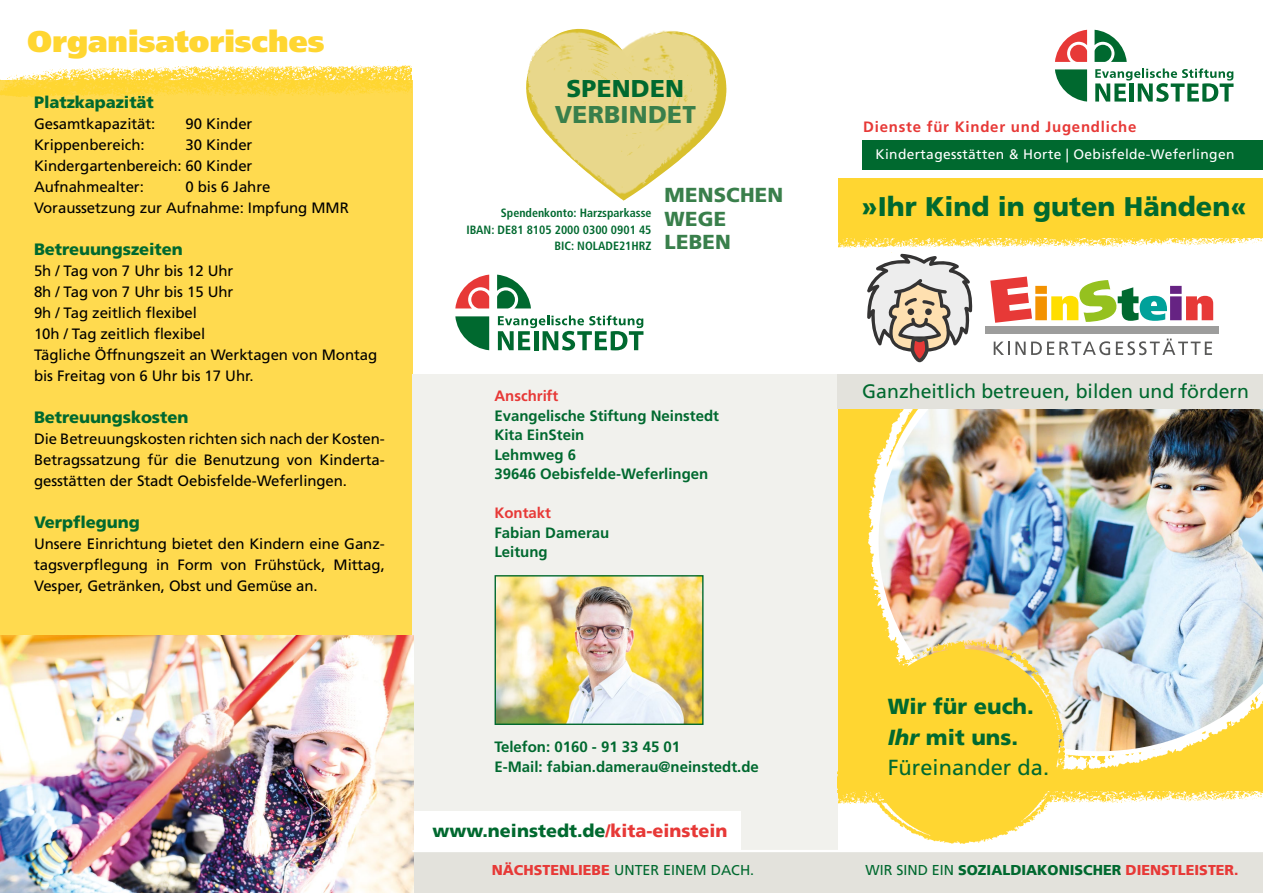
<style>
.page{position:relative;width:1263px;height:893px;background:#fff}
.page>*{position:absolute;margin:0;border:0;box-sizing:border-box;transform-origin:0 0}
.t1{font:900 30px "Frutiger LT Pro";color:#ffd631}
.t2{font:900 27px "Frutiger LT Pro";color:#00692f}
.t3{font:900 24.3px "Frutiger LT Pro";letter-spacing:.01em;color:#397f4b}
.t4{font:900 24.3px "Frutiger LT Pro";letter-spacing:.01em;color:#00692f}
.t5{font:900 21.9px/30.6px "Frutiger LT Pro";color:#00692f}
.t6{font:900 20.25px/23.7px "Frutiger LT Pro";letter-spacing:.01em;color:#397f4b}
.t7{font:19.5px "Frutiger LT Pro";color:#00692f}
.t8{font:900 18px "Frutiger LT";color:#00692f}
.t9{font:900 16.5px "Frutiger LT Pro";letter-spacing:-.005em;color:#00692f}
.t10{font:15px/21px "Frutiger LT Pro";letter-spacing:-.005em;color:#000;text-align:justify}
.t11{font:700 15px/19.5px "Frutiger LT Pro";color:#00692f}
.t12{font:700 15px "Frutiger LT Pro";letter-spacing:.05em;color:#e73937}
.t13{font:700 15px "Frutiger LT Pro";color:#e73937}
.t14{font:14.25px "Frutiger LT";color:#00692f}
.t15{font:900 14.25px "Frutiger LT";color:#00692f}
.t16{font:13.8px "Frutiger LT Pro";letter-spacing:.025em;color:#fff}
.t17{font:700 condensed 12px/16.5px "Frutiger LT Pro";color:#00692f;text-align:right}
.s1{color:#e73937}
.s2{font-style:italic}
.s3{font-weight:400}
.s4{font-weight:900;color:#e73937}
</style>
<div class="page">
<div style="left:0;top:81px;width:412px;height:609px;background:#ffda4f"></div>
<img style="left:0;top:60px;width:411px;height:37px">
<img style="left:843px;top:409px;width:420px;height:361px">
<img style="left:874px;top:409px;width:389px;height:347px">
<div style="left:412px;top:374px;width:426px;height:483px;background:#f1f1ed"></div>
<svg style="left:497px;top:275px;width:34px;height:33px"></svg>
<svg style="left:455px;top:275px;width:34px;height:33px"></svg>
<svg style="left:455px;top:316px;width:34px;height:34px"></svg>
<svg style="left:498px;top:315px;width:145px;height:35px"></svg>
<div style="left:412px;top:851px;width:851px;height:42px;background:#e3e2dc"></div>
<img style="left:497px;top:577px;width:204px;height:146px">
<div style="left:495px;top:575px;width:208px;height:150px;border:1px solid #00692f"></div>
<div style="left:409px;top:811px;width:331px;height:40px;background:#fff"></div>
<img style="left:526px;top:28px;width:201px;height:173px">
<img style="left:0;top:636px;width:414px;height:257px">
<hr style="left:412px;top:850px;width:851px;height:2px;background:#fff">
<div style="left:839px;top:179px;width:424px;height:59px;background:#ffd631"></div>
<div style="left:863px;top:140px;width:400px;height:30px;background:#00692f"></div>
<svg style="left:1094px;top:30px;width:33px;height:32px"></svg>
<svg style="left:1055px;top:30px;width:32px;height:32px"></svg>
<svg style="left:1055px;top:69px;width:32px;height:33px"></svg>
<svg style="left:1095px;top:68px;width:138px;height:34px"></svg>
<svg style="left:990px;top:277px;width:223px;height:46px"></svg>
<div style="left:985px;top:326px;width:233px;height:8px;background:#9d9d9c"></div>
<svg style="left:994px;top:342px;width:31px;height:13px"></svg>
<svg style="left:1031px;top:341px;width:79px;height:14px"></svg>
<svg style="left:1116px;top:339px;width:96px;height:16px"></svg>
<svg style="left:867px;top:273px;width:105px;height:89px"></svg>
<img style="left:839px;top:238px;width:423px;height:35px">
<div style="left:838px;top:374px;width:425px;height:35px;background:#e3e2dc"></div>
<img style="left:838px;top:772px;width:425px;height:32px">
<img style="left:861px;top:640px;width:204px;height:204px">
<h1 class="t1" style="left:28px;top:23px;width:298px">Organisatorisches</h1>
<p class="t9" style="left:34px;top:92px;width:121px">Platzkapazität</p>
<p class="t10" style="left:34px;top:113px;width:123px">Gesamtkapazität:</p>
<p class="t10" style="left:186px;top:113px;width:68px">90 Kinder</p>
<p class="t10" style="left:34px;top:134px;width:112px">Krippenbereich:</p>
<p class="t10" style="left:34px;top:134px;width:220px;text-indent:152px">30 Kinder Kindergartenbereich: 60 Kinder Aufnahmealter:</p>
<p class="t10" style="left:34px;top:176px;width:316px;text-indent:152px">0 bis 6 Jahre<br>Voraussetzung zur Aufnahme: Impfung MMR</p>
<p class="t9" style="left:34px;top:239px;width:150px">Betreuungszeiten</p>
<p class="t10" style="left:34px;top:260px;width:345px;text-align:left">5h / Tag von 7 Uhr bis 12 Uhr<br>8h / Tag von 7 Uhr bis 15 Uhr<br>9h / Tag zeitlich flexibel<br>10h / Tag zeitlich flexibel<br>Tägliche Öffnungszeit an Werktagen von Montag bis Freitag von 6 Uhr bis 17 Uhr.</p>
<p class="t9" style="left:34px;top:407px;width:156px">Betreuungskosten</p>
<p class="t10" style="left:34px;top:428px;width:352px">Die Betreuungskosten richten sich nach der Kosten-Betragssatzung für die Benutzung von Kinderta&shy;gesstätten der Stadt Oebisfelde-Weferlingen.</p>
<p class="t9" style="left:34px;top:512px;width:107px">Verpflegung</p>
<p class="t10" style="left:34px;top:533px;width:352px">Unsere Einrichtung bietet den Kindern eine Ganz&shy;tagsverpflegung in Form von Frühstück, Mittag, Vesper, Getränken, Obst und Gemüse an.</p>
<h3 class="t4" style="left:566px;top:74px;width:119px">SPENDEN</h3>
<h3 class="t3" style="left:555px;top:100px;width:143px">VERBINDET</h3>
<p class="t17" style="left:466px;top:205px;width:187px">Spendenkonto: Harzsparkasse<br>IBAN: DE81 8105 2000 0300 0901 45<br>BIC: NOLADE21HRZ</p>
<h3 class="t6" style="left:665px;top:183px;width:120px">MENSCHEN<br>WEGE<br>LEBEN</h3>
<p class="t13" style="left:494px;top:387px;width:65px">Anschrift</p>
<p class="t11" style="left:494px;top:406px;width:226px">Evangelische Stiftung Neinstedt<br>Kita EinStein<br>Lehmweg 6<br>39646 Oebisfelde-Weferlingen</p>
<p class="t13" style="left:494px;top:504px;width:58px">Kontakt</p>
<p class="t11" style="left:494px;top:523px;width:117px">Fabian Damerau<br>Leitung</p>
<p class="t11" style="left:494px;top:737px;width:266px">Telefon: 0160 - 91 33 45 01<br>E-Mail: fabian.damerau@neinstedt.de</p>
<p class="t8" style="left:432px;top:820px;width:297px">www.neinstedt.de<span class="s1">/kita-einstein</span></p>
<p class="t12" style="left:863px;top:118px;width:275px">Dienste für Kinder und Jugendliche</p>
<p class="t16" style="left:875px;top:146px;width:360px">Kindertagesstätten &amp; Horte | Oebisfelde-Weferlingen</p>
<h2 class="t2" style="left:861px;top:190px;width:387px">»Ihr Kind in guten Händen«</h2>
<h3 class="t7" style="left:862px;top:379px;width:388px">Ganzheitlich betreuen, bilden und fördern</h3>
<h3 class="t5" style="left:888px;top:691px;width:163px">Wir für euch.<br><span class="s2">Ihr</span> mit uns.<br><span class="s3">Füreinander da.</span></h3>
<p class="t14" style="left:494px;top:862px;width:264px"><span class="s4">NÄCHSTENLIEBE</span> UNTER EINEM DACH.</p>
<p class="t15" style="left:865px;top:861px;width:374px"><span class="s3">WIR SIND EIN</span> SOZIALDIAKONISCHER <span class="s1">DIENSTLEISTER.</span></p>
<p class="t14" style="left:492px;top:862px;width:264px"><span class="s4">NÄCHSTENLIEBE</span> UNTER EINEM DACH.</p>
</div>
